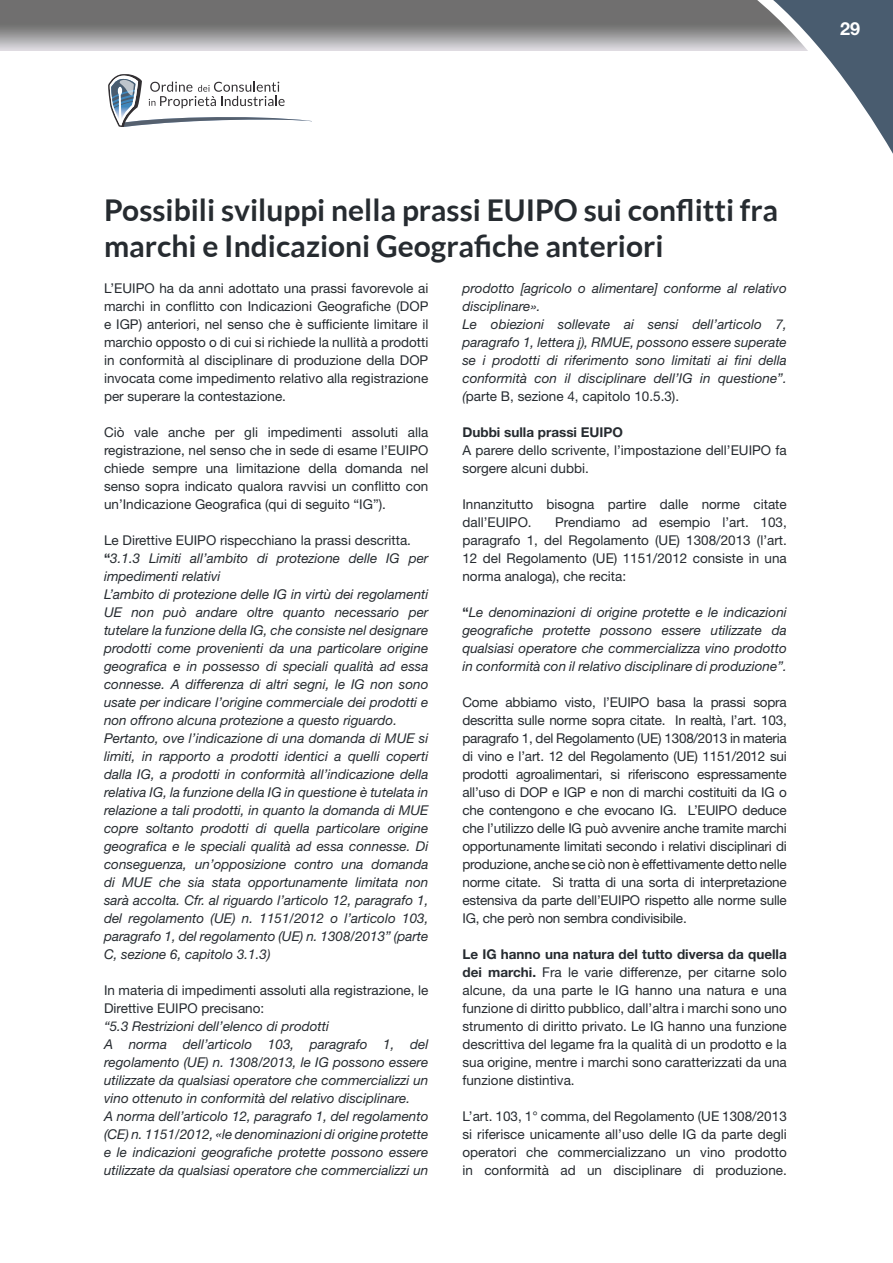
<style>
.page{position:relative;width:893px;height:1263px;background:#fff}
.page>*{position:absolute;margin:0;border:0;box-sizing:border-box;transform-origin:0 0}
.t1{font:700 30px/36px "Lato";color:#262b30}
.t2{font:700 18px "Helvetica Neue";color:#fff}
.t3{font:13.5px/18px "Helvetica Neue";color:#262b30;text-align:justify}
.t4{font:italic 13.5px/18px "Helvetica Neue";color:#262b30}
.t5{font:700 13.5px "Helvetica Neue";color:#262b30}
.s1{font-style:normal}
.s2{font-weight:700;font-style:normal}
.s3{font-weight:700}
</style>
<div class="page">
<svg style="left:0;top:0;width:712px;height:51px;background:#8c8b8c"></svg>
<svg style="left:712px;top:0;width:181px;height:154px"></svg>
<svg style="left:108px;top:74px;width:204px;height:53px"></svg>
<h2 class="t2" style="left:840px;top:18px;width:22px">29</h2>
<h1 class="t1" style="left:104px;top:192px;width:676px">Possibili sviluppi nella prassi EUIPO sui conflitti fra marchi e Indicazioni Geografiche anteriori</h1>
<p class="t3" style="left:104px;top:279px;width:326px">L’EUIPO ha da anni adottato una prassi favorevole ai marchi in conflitto con Indicazioni Geografiche (DOP e IGP) anteriori, nel senso che è sufficiente limitare il marchio opposto o di cui si richiede la nullità a prodotti in conformità al disciplinare di produzione della DOP invocata come impedimento relativo alla registrazione per superare la contestazione.</p>
<p class="t3" style="left:104px;top:423px;width:326px">Ciò vale anche per gli impedimenti assoluti alla registrazione, nel senso che in sede di esame l’EUIPO chiede sempre una limitazione della domanda nel senso sopra indicato qualora ravvisi un conflitto con un’Indicazione Geografica (qui di seguito “IG”).</p>
<p class="t4" style="left:104px;top:531px;width:326px"><span class="s1">Le Direttive EUIPO rispecchiano la prassi descritta. </span><span class="s2">“</span>3.1.3 Limiti all’ambito di protezione delle IG per impedimenti relativi<br>L’ambito di protezione delle IG in virtù dei regolamenti UE non può andare oltre quanto necessario per tutelare la funzione della IG, che consiste nel designare prodotti come provenienti da una particolare origine geografica e in possesso di speciali qualità ad essa connesse. A differenza di altri segni, le IG non sono usate per indicare l’origine commerciale dei prodotti e non offrono alcuna protezione a questo riguardo.<br>Pertanto, ove l’indicazione di una domanda di MUE si limiti, in rapporto a prodotti identici a quelli coperti dalla IG, a prodotti in conformità all’indicazione della relativa IG, la funzione della IG in questione è tutelata in relazione a tali prodotti, in quanto la domanda di MUE copre soltanto prodotti di quella particolare origine geografica e le speciali qualità ad essa connesse. Di conseguenza, un’opposizione contro una domanda di MUE che sia stata opportunamente limitata non sarà accolta. Cfr. al riguardo l’articolo 12, paragrafo 1, del regolamento (UE) n. 1151/2012 o l’articolo 103, paragrafo 1, del regolamento (UE) n. 1308/2013” (parte C, sezione 6, capitolo 3.1.3)</p>
<p class="t3" style="left:104px;top:981px;width:326px">In materia di impedimenti assoluti alla registrazione, le<br>Direttive EUIPO precisano:</p>
<p class="t4" style="left:104px;top:1017px;width:326px">“5.3 Restrizioni dell’elenco di prodotti<br>A norma dell’articolo 103, paragrafo 1, del regolamento (UE) n. 1308/2013, le IG possono essere utilizzate da qualsiasi operatore che commercializzi un vino ottenuto in conformità del relativo disciplinare.<br>A norma dell’articolo 12, paragrafo 1, del regolamento (CE) n. 1151/2012, «le denominazioni di origine protette e le indicazioni geografiche protette possono essere utilizzate da qualsiasi operatore che commercializzi un</p>
<p class="t4" style="left:462px;top:279px;width:326px">prodotto [agricolo o alimentare] conforme al relativo disciplinare».<br>Le obiezioni sollevate ai sensi dell’articolo 7, paragrafo 1, lettera j), RMUE, possono essere superate se i prodotti di riferimento sono limitati ai fini della conformità con il disciplinare dell’IG in questione”. (<span class="s1">parte B, sezione 4, capitolo 10.5.3).</span></p>
<p class="t5" style="left:462px;top:424px;width:162px">Dubbi sulla prassi EUIPO</p>
<p class="t3" style="left:462px;top:441px;width:326px">A parere dello scrivente, l’impostazione dell’EUIPO fa sorgere alcuni dubbi.</p>
<p class="t3" style="left:462px;top:495px;width:326px">Innanzitutto bisogna partire dalle norme citate dall’EUIPO.</p>
<p class="t3" style="left:462px;top:513px;width:326px;text-indent:93px">Prendiamo ad esempio l’art. 103, paragrafo 1, del Regolamento (UE) 1308/2013 (l’art.<br>12 del Regolamento (UE) 1151/2012 consiste in una norma analoga), che recita:</p>
<p class="t4" style="left:462px;top:603px;width:326px;text-align:justify"><span class="s2">“</span>Le denominazioni di origine protette e le indicazioni geografiche protette possono essere utilizzate da qualsiasi operatore che commercializza vino prodotto in conformità con il relativo disciplinare di produzione”.</p>
<p class="t3" style="left:462px;top:693px;width:326px">Come abbiamo visto, l’EUIPO basa la prassi sopra descritta sulle norme sopra citate. In realtà, l’art. 103, paragrafo 1, del Regolamento (UE) 1308/2013 in materia di vino e l’art. 12 del Regolamento (UE) 1151/2012 sui prodotti agroalimentari, si riferiscono espressamente all’uso di DOP e IGP e non di marchi costituiti da IG o che contengono e che evocano IG. L’EUIPO deduce che l’utilizzo delle IG può avvenire anche tramite marchi opportunamente limitati secondo i relativi disciplinari di produzione, anche se ciò non è effettivamente detto nelle norme citate. Si tratta di una sorta di interpretazione estensiva da parte dell’EUIPO rispetto alle norme sulle IG, che però non sembra condivisibile.</p>
<p class="t3" style="left:462px;top:945px;width:326px"><span class="s3">Le IG hanno una natura del tutto diversa da quella dei marchi.</span> Fra le varie differenze, per citarne solo alcune, da una parte le IG hanno una natura e una funzione di diritto pubblico, dall’altra i marchi sono uno strumento di diritto privato. Le IG hanno una funzione descrittiva del legame fra la qualità di un prodotto e la sua origine, mentre i marchi sono caratterizzati da una funzione distintiva.</p>
<p class="t3" style="left:462px;top:1107px;width:326px">L’art. 103, 1° comma, del Regolamento (UE 1308/2013 si riferisce unicamente all’uso delle IG da parte degli operatori che commercializzano un vino prodotto in conformità ad un disciplinare di produzione.</p>
</div>
